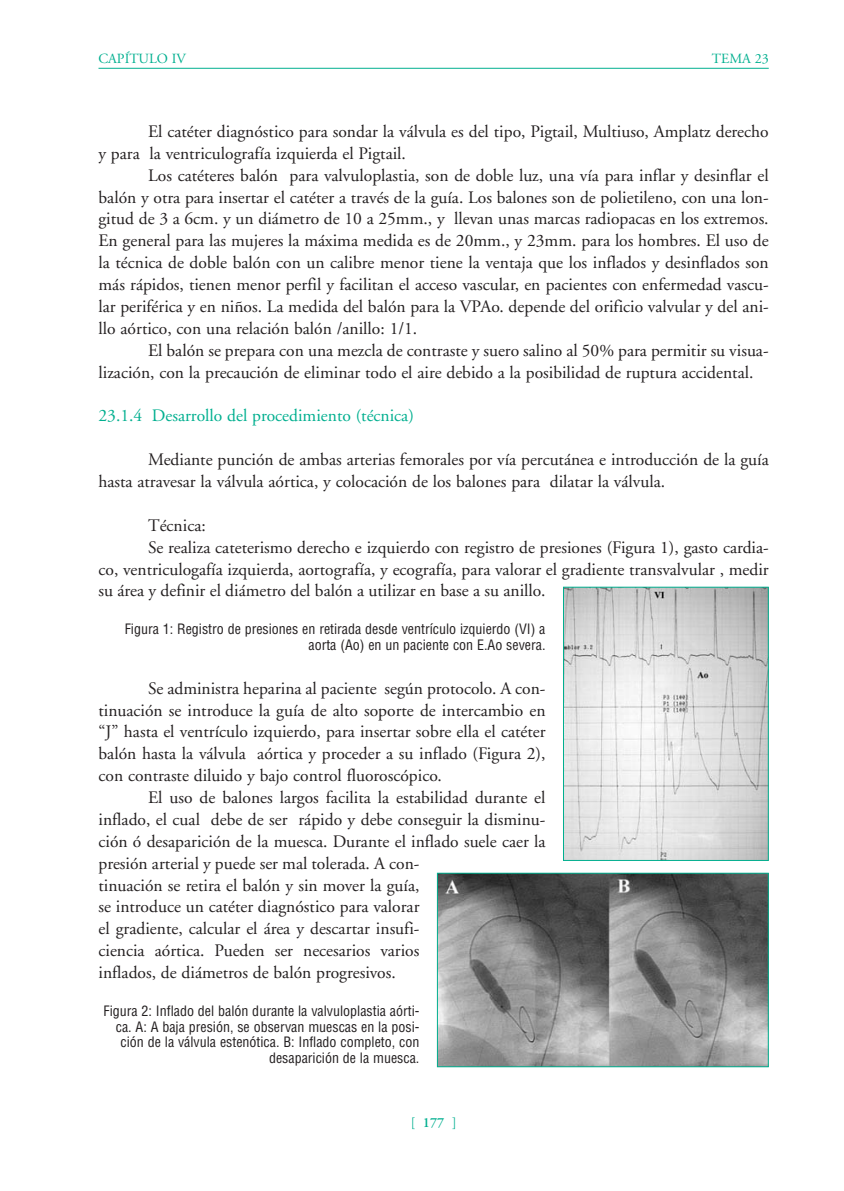
<style>
.page{position:relative;width:844px;height:1191px;background:#fff}
.page>*{position:absolute;margin:0;border:0;box-sizing:border-box;transform-origin:0 0}
.t1{font:17.5px/21.9px "Adobe Garamond";color:#231f20}
.t2{font:17.5px "Adobe Garamond";color:#00af8f}
.t3{font:condensed 14px/15.8px "Helvetica";color:#231f20;text-align:right}
.t4{font:14px "Adobe Garamond";color:#00af8f}
.t5{font:600 14px "Adobe Garamond";color:#00af8f}
.s1{font-weight:400}
</style>
<div class="page">
<hr style="left:98px;top:68px;width:670px;height:1px;background:#00af8f">
<img style="left:565px;top:589px;width:201px;height:270px">
<div style="left:563px;top:587px;width:205px;height:274px;border:1px solid #00af8f"></div>
<img style="left:439px;top:874px;width:327px;height:191px">
<div style="left:437px;top:872px;width:331px;height:195px;border:1px solid #00af8f"></div>
<p class="t4" style="left:98px;top:53px;width:89px">CAPÍTULO IV</p>
<p class="t4" style="left:711px;top:53px;width:58px">TEMA 23</p>
<p class="t1" style="left:98px;top:122px;width:671px;text-indent:50px">El catéter diagnóstico para sondar la válvula es del tipo, Pigtail, Multiuso, Amplatz derecho y para la ventriculografía izquierda el Pigtail.</p>
<p class="t1" style="left:98px;top:166px;width:671px;text-align:justify;text-indent:50px">Los catéteres balón para valvuloplastia, son de doble luz, una vía para inflar y desinflar el balón y otra para insertar el catéter a través de la guía. Los balones son de polietileno, con una lon&shy;gitud de 3 a 6cm. y un diámetro de 10 a 25mm., y llevan unas marcas radiopacas en los extremos.<br>En general para las mujeres la máxima medida es de 20mm., y 23mm. para los hombres. El uso de la técnica de doble balón con un calibre menor tiene la ventaja que los inflados y desinflados son más rápidos, tienen menor perfil y facilitan el acceso vascular, en pacientes con enfermedad vascu&shy;lar periférica y en niños. La medida del balón para la VPAo. depende del orificio valvular y del ani&shy;llo aórtico, con una relación balón /anillo: 1/1.</p>
<p class="t1" style="left:98px;top:341px;width:671px;text-indent:50px">El balón se prepara con una mezcla de contraste y suero salino al 50% para permitir su visua&shy;lización, con la precaución de eliminar todo el aire debido a la posibilidad de ruptura accidental.</p>
<p class="t2" style="left:98px;top:409px;width:317px">23.1.4 Desarrollo del procedimiento (técnica)</p>
<p class="t1" style="left:98px;top:450px;width:671px;text-indent:50px">Mediante punción de ambas arterias femorales por vía percutánea e introducción de la guía hasta atravesar la válvula aórtica, y colocación de los balones para dilatar la válvula.</p>
<p class="t1" style="left:148px;top:516px;width:59px">Técnica:</p>
<p class="t1" style="left:148px;top:538px;width:622px">Se realiza cateterismo derecho e izquierdo con registro de presiones (Figura 1), gasto cardia-</p>
<p class="t1" style="left:98px;top:560px;width:671px">co, ventriculogafía izquierda, aortografía, y ecografía, para valorar el gradiente transvalvular , medir</p>
<p class="t1" style="left:98px;top:581px;width:448px">su área y definir el diámetro del balón a utilizar en base a su anillo.</p>
<p class="t3" style="left:125px;top:622px;width:422px">Figura 1: Registro de presiones en retirada desde ventrículo izquierdo (VI) a aorta (Ao) en un paciente con E.Ao severa.</p>
<p class="t1" style="left:98px;top:679px;width:448px;text-align:justify;text-indent:50px">Se administra heparina al paciente según protocolo. A con&shy;tinuación se introduce la guía de alto soporte de intercambio en “J” hasta el ventrículo izquierdo, para insertar sobre ella el catéter balón hasta la válvula aórtica y proceder a su inflado (Figura 2), con contraste diluido y bajo control fluoroscópico.</p>
<p class="t1" style="left:98px;top:788px;width:448px;text-indent:50px">El uso de balones largos facilita la estabilidad durante el inflado, el cual debe de ser rápido y debe conseguir la disminu&shy;ción ó desaparición de la muesca. Durante el inflado suele caer la presión arterial y puede ser mal tolerada. A con-<br>tinuación se retira el balón y sin mover la guía,<br>se introduce un catéter diagnóstico para valorar<br>el gradiente, calcular el área y descartar insufi-<br>ciencia aórtica. Pueden ser necesarios varios<br>inflados, de diámetros de balón progresivos.</p>
<p class="t3" style="left:103px;top:1004px;width:317px">Figura 2: Inflado del balón durante la valvuloplastia aórti&shy;ca. A: A baja presión, se observan muescas en la posi&shy;ción de la válvula estenótica. B: Inflado completo, con desaparición de la muesca.</p>
<p class="t5" style="left:410px;top:1116px;width:47px"><span class="s1">[</span> 177 <span class="s1">]</span></p>
</div>
